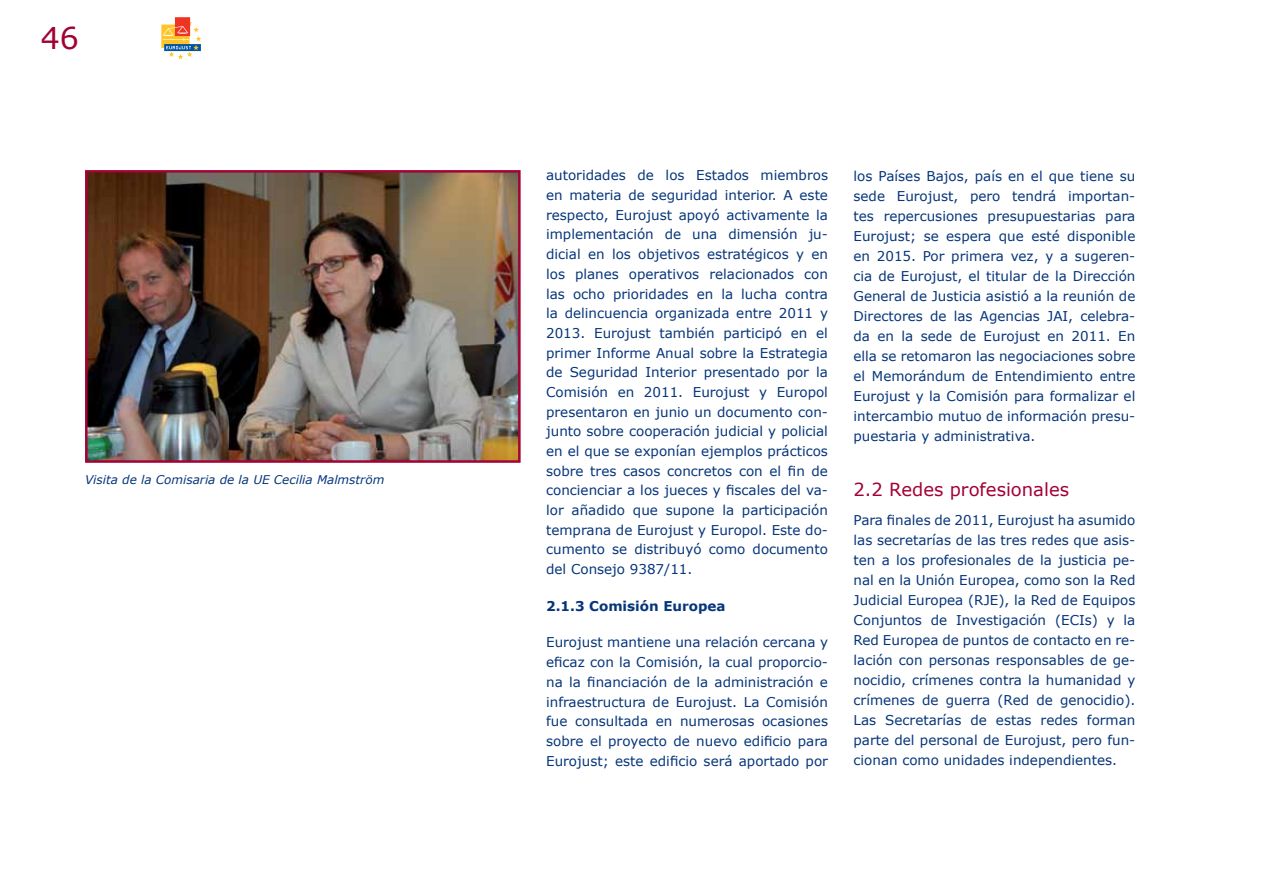
<style>
.page{position:relative;width:1263px;height:893px;background:#fff}
.page>*{position:absolute;margin:0;border:0;box-sizing:border-box;transform-origin:0 0}
.t1{font:30px "Verdana";color:#a30134}
.t2{font:18px "Verdana";color:#a30134}
.t3{font:13.5px/19.6px "Verdana";color:#06357a;text-align:justify}
.t4{font:700 13.5px "Verdana";color:#06357a}
.t5{font:italic 12px "Verdana";color:#06357a}
</style>
<div class="page">
<div style="left:161px;top:25px;width:29px;height:23px;background:#ffd976"></div>
<div style="left:175px;top:17px;width:15px;height:19px;background:#ee3524"></div>
<svg style="left:162px;top:20px;width:39px;height:39px"></svg>
<img style="left:88px;top:173px;width:430px;height:287px">
<div style="left:85px;top:170px;width:436px;height:293px;border:2px solid #a30234"></div>
<h1 class="t1" style="left:41px;top:19px;width:40px">46</h1>
<p class="t5" style="left:85px;top:472px;width:301px">Visita de la Comisaria de la UE Cecilia Malmström</p>
<p class="t3" style="left:546px;top:165px;width:283px">autoridades de los Estados miembros en materia de seguridad interior. A este respecto, Eurojust apoyó activamente la implementación de una dimensión ju&shy;dicial en los objetivos estratégicos y en los planes operativos relacionados con las ocho prioridades en la lucha contra la delincuencia organizada entre 2011 y 2013. Eurojust también participó en el primer Informe Anual sobre la Estrategia de Seguridad Interior presentado por la Comisión en 2011. Eurojust y Europol presentaron en junio un documento con&shy;junto sobre cooperación judicial y policial en el que se exponían ejemplos prácticos sobre tres casos concretos con el fin de concienciar a los jueces y fiscales del va&shy;lor añadido que supone la participación temprana de Eurojust y Europol. Este do&shy;cumento se distribuyó como documento del Consejo 9387/11.</p>
<p class="t4" style="left:546px;top:597px;width:181px">2.1.3 Comisión Europea</p>
<p class="t3" style="left:546px;top:632px;width:283px">Eurojust mantiene una relación cercana y eficaz con la Comisión, la cual proporcio&shy;na la financiación de la administración e infraestructura de Eurojust. La Comisión fue consultada en numerosas ocasiones sobre el proyecto de nuevo edificio para Eurojust; este edificio será aportado por</p>
<p class="t3" style="left:853px;top:165px;width:283px;line-height:20.1px">los Países Bajos, país en el que tiene su sede Eurojust, pero tendrá importan&shy;tes repercusiones presupuestarias para Eurojust; se espera que esté disponible en 2015. Por primera vez, y a sugeren&shy;cia de Eurojust, el titular de la Dirección General de Justicia asistió a la reunión de Directores de las Agencias JAI, celebra&shy;da en la sede de Eurojust en 2011. En ella se retomaron las negociaciones sobre el Memorándum de Entendimiento entre Eurojust y la Comisión para formalizar el intercambio mutuo de información presu&shy;puestaria y administrativa.</p>
<h2 class="t2" style="left:853px;top:478px;width:217px">2.2 Redes profesionales</h2>
<p class="t3" style="left:853px;top:510px;width:283px;line-height:20.1px">Para finales de 2011, Eurojust ha asumido las secretarías de las tres redes que asis&shy;ten a los profesionales de la justicia pe&shy;nal en la Unión Europea, como son la Red Judicial Europea (RJE), la Red de Equipos Conjuntos de Investigación (ECIs) y la Red Europea de puntos de contacto en re&shy;lación con personas responsables de ge&shy;nocidio, crímenes contra la humanidad y crímenes de guerra (Red de genocidio).<br>Las Secretarías de estas redes forman parte del personal de Eurojust, pero fun&shy;cionan como unidades independientes.</p>
</div>
